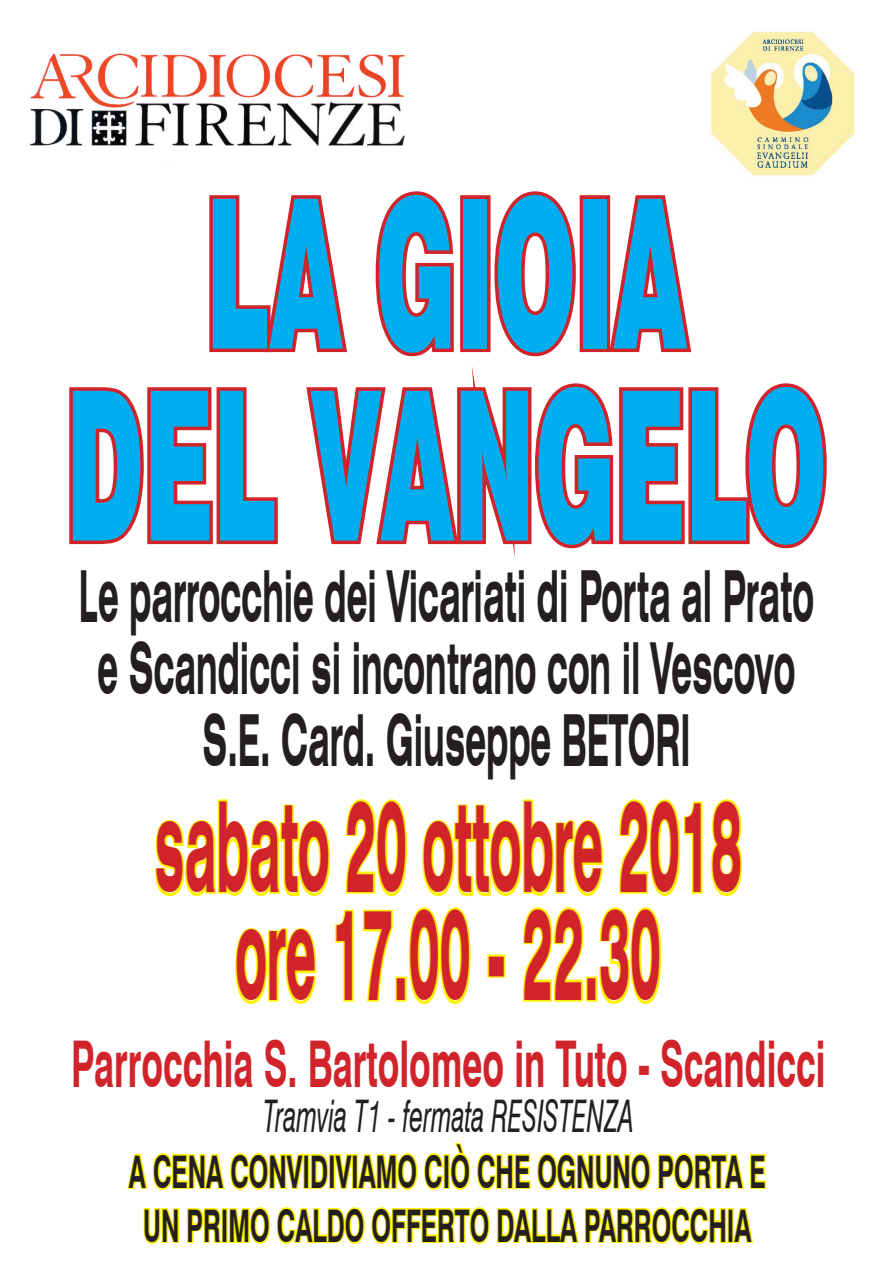
<style>
.page{position:relative;width:893px;height:1263px;background:#fff}
.page>*{position:absolute;margin:0;border:0;box-sizing:border-box;transform-origin:0 0}
.t1{font:900 208.35px/192px "Swiss 721 BT";color:#00aeef;text-align:center;scale:.48 1}
.t2{font:700 expanded 126px/108px "Swiss 721 BT";color:#d1232a;text-align:center;scale:.34 1}
.t3{font:700 expanded 72px/72px "Swiss 721 BT";color:#231f20;text-align:center;scale:.4 1}
.t4{font:700 64.5px "Swiss 721 BT";color:#d1232a;scale:.55 1}
.t5{font:700 45px/54px "Swiss 721 BT";color:#231f20;text-align:center;scale:.55 1}
.t6{font:italic 45px "Swiss 721 BT";color:#231f20;scale:.55 1}
</style>
<div class="page">
<img style="left:711px;top:31px;width:144px;height:145px">
<svg style="left:69px;top:191px;width:758px;height:367px"></svg>
<svg style="left:155px;top:799px;width:176px;height:98px"></svg>
<svg style="left:346px;top:799px;width:62px;height:98px"></svg>
<svg style="left:422px;top:799px;width:182px;height:98px"></svg>
<svg style="left:619px;top:799px;width:124px;height:98px"></svg>
<svg style="left:235px;top:928px;width:82px;height:77px"></svg>
<svg style="left:335px;top:909px;width:19px;height:93px"></svg>
<svg style="left:362px;top:909px;width:31px;height:93px"></svg>
<div style="left:395px;top:976px;width:12px;height:26px;border:3px solid #fff101"></div>
<svg style="left:408px;top:907px;width:63px;height:98px"></svg>
<div style="left:487px;top:954px;width:18px;height:23px;border:3px solid #fff101"></div>
<svg style="left:522px;top:907px;width:62px;height:95px"></svg>
<div style="left:586px;top:976px;width:11px;height:26px;border:3px solid #fff101"></div>
<svg style="left:599px;top:907px;width:63px;height:98px"></svg>
<img style="left:30px;top:53px;width:375px;height:93px">
<svg style="left:127px;top:1143px;width:640px;height:101px"></svg>
<h1 class="t1" style="left:66px;top:177px;width:1587px">LA GIOIA<br>DEL VANGELO</h1>
<p class="t3" style="left:79px;top:560px;width:1840px">Le parrocchie dei Vicariati di Porta al Prato e Scandicci si incontrano con il Vescovo<br>S.E. Card. Giuseppe BETORI</p>
<h2 class="t2" style="left:155px;top:792px;width:1729px">sabato 20 ottobre 2018 ore 17.00 - 22.30</h2>
<p class="t4" style="left:71px;top:1024px;width:1373px">Parrocchia S. Bartolomeo in Tuto - Scandicci</p>
<p class="t6" style="left:263px;top:1088px;width:674px">Tramvia T1 - fermata RESISTENZA</p>
<p class="t5" style="left:129px;top:1144px;width:1159px">A CENA CONVIDIVIAMO CIÒ CHE OGNUNO PORTA E<br>UN PRIMO CALDO OFFERTO DALLA PARROCCHIA</p>
</div>
